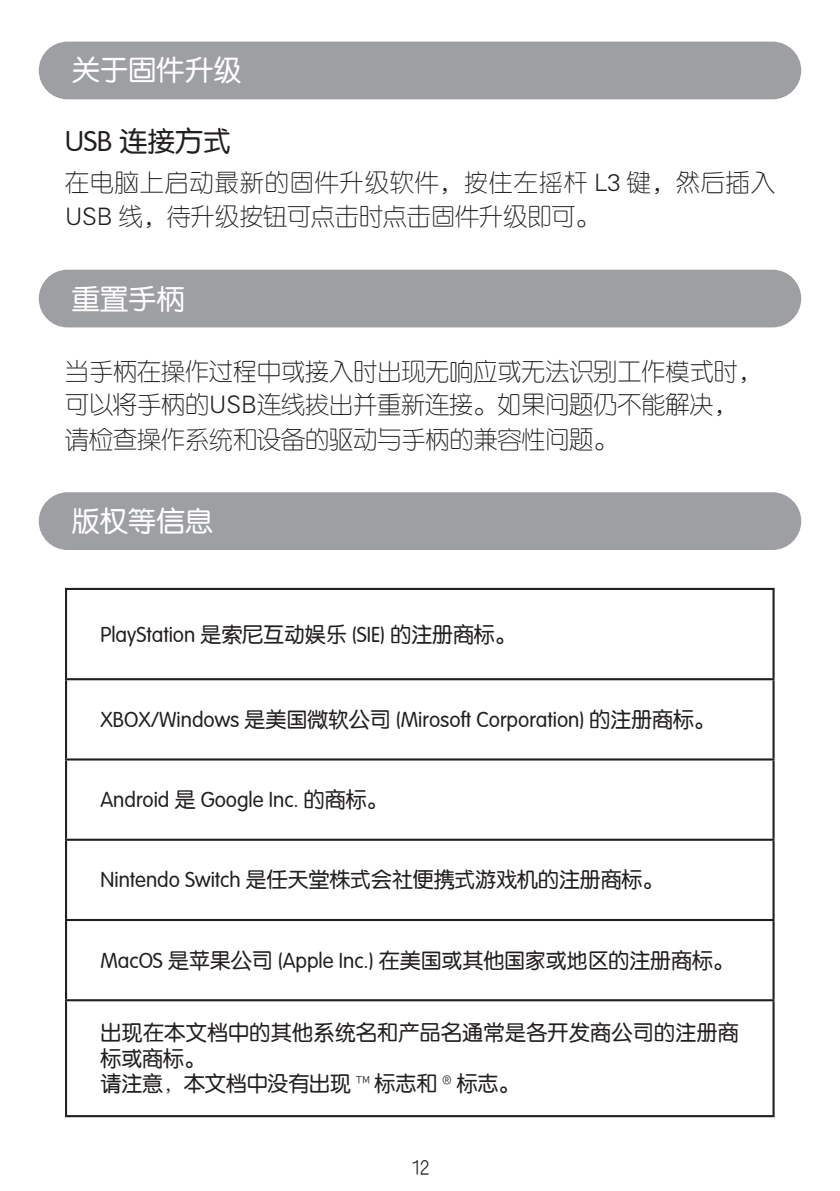
<style>
.page{position:relative;width:840px;height:1191px;background:#fff}
.page>*{position:absolute;margin:0;border:0;box-sizing:border-box;transform-origin:0 0}
.t1{font:28.4px "FZY3 JW GB1 0";color:#fff}
.t2{font:28px "FZY3 JW GB1 0";color:#231f20}
.t3{font:24px/34px "FZY1 JW GB1 0";color:#231f20}
.t4{font:24px/34px "FZY1 JW GB1 0";letter-spacing:.04em;color:#231f20}
.t5{font:21.2px "FZY3 JW GB1 0";color:#231f20}
.t6{font:21.2px/25.6px "FZY3 JW GB1 0";letter-spacing:.02em;color:#231f20}
.t7{font:500 20px "AR Round Gothic JP";color:#231f20}
.s1{font-family:"Noto Sans Hans";font-weight:100}
</style>
<div class="page">
<div style="left:39px;top:270px;width:761px;height:57px;background:#9d9fa2;border-radius:29px"></div>
<div style="left:39px;top:42px;width:761px;height:57px;background:#9d9fa2;border-radius:29px"></div>
<div style="left:39px;top:492px;width:761px;height:58px;background:#9d9fa2;border-radius:29px"></div>
<hr style="left:65px;top:588px;width:709px;height:2px;background:#231f20">
<hr style="left:65px;top:590px;width:2px;height:88px;background:#231f20">
<hr style="left:772px;top:590px;width:2px;height:88px;background:#231f20">
<hr style="left:65px;top:678px;width:709px;height:2px;background:#231f20">
<hr style="left:65px;top:680px;width:2px;height:78px;background:#231f20">
<hr style="left:772px;top:680px;width:2px;height:78px;background:#231f20">
<hr style="left:65px;top:758px;width:709px;height:2px;background:#231f20">
<hr style="left:65px;top:760px;width:2px;height:78px;background:#231f20">
<hr style="left:772px;top:760px;width:2px;height:78px;background:#231f20">
<hr style="left:65px;top:838px;width:709px;height:2px;background:#231f20">
<hr style="left:65px;top:840px;width:2px;height:79px;background:#231f20">
<hr style="left:772px;top:840px;width:2px;height:79px;background:#231f20">
<hr style="left:65px;top:919px;width:709px;height:2px;background:#231f20">
<hr style="left:65px;top:921px;width:2px;height:78px;background:#231f20">
<hr style="left:772px;top:921px;width:2px;height:78px;background:#231f20">
<hr style="left:65px;top:999px;width:709px;height:2px;background:#231f20">
<hr style="left:65px;top:1001px;width:2px;height:114px;background:#231f20">
<hr style="left:772px;top:1001px;width:2px;height:114px;background:#231f20">
<hr style="left:65px;top:1115px;width:709px;height:2px;background:#231f20">
<p class="t1" style="left:71px;top:55px;width:171px">关于固件升级</p>
<p class="t2" style="left:65px;top:126px;width:168px">USB 连接方式</p>
<p class="t4" style="left:65px;top:167px;width:711px">在电脑上启动最新的固件升级软件，按住左摇杆 L3 键，然后插入<br>USB 线，待升级按钮可点击时点击固件升级即可。</p>
<h1 class="t1" style="left:71px;top:283px;width:115px">重置手柄</h1>
<p class="t3" style="left:65px;top:355px;width:697px">当手柄在操作过程中或接入时出现无响应或无法识别工作模式时，可以将手柄的USB连线拔出并重新连接。如果问题仍不能解决，请检查操作系统和设备的驱动与手柄的兼容性问题。</p>
<p class="t1" style="left:71px;top:506px;width:143px">版权等信息</p>
<p class="t5" style="left:100px;top:623px;width:416px">PlayStation 是索尼互动娱乐 (SIE) 的注册商标。</p>
<p class="t5" style="left:100px;top:708px;width:615px">XBOX/Windows 是美国微软公司 (Mirosoft Corporation) 的注册商标。</p>
<p class="t5" style="left:100px;top:788px;width:288px">Android 是 Google Inc. 的商标。</p>
<p class="t5" style="left:100px;top:868px;width:564px">Nintendo Switch 是任天堂株式会社便携式游戏机的注册商标。</p>
<p class="t5" style="left:100px;top:949px;width:634px">MacOS 是苹果公司 (Apple Inc.) 在美国或其他国家或地区的注册商标。</p>
<p class="t6" style="left:100px;top:1020px;width:639px">出现在本文档中的其他系统名和产品名通常是各开发商公司的注册商标或商标。</p>
<p class="t5" style="left:100px;top:1072px;width:420px">请注意，本文档中没有出现 <span class="s1">™</span> 标志和 <span class="s1">®</span> 标志。</p>
<p class="t7" style="left:411px;top:1157px;width:20px">12</p>
</div>
